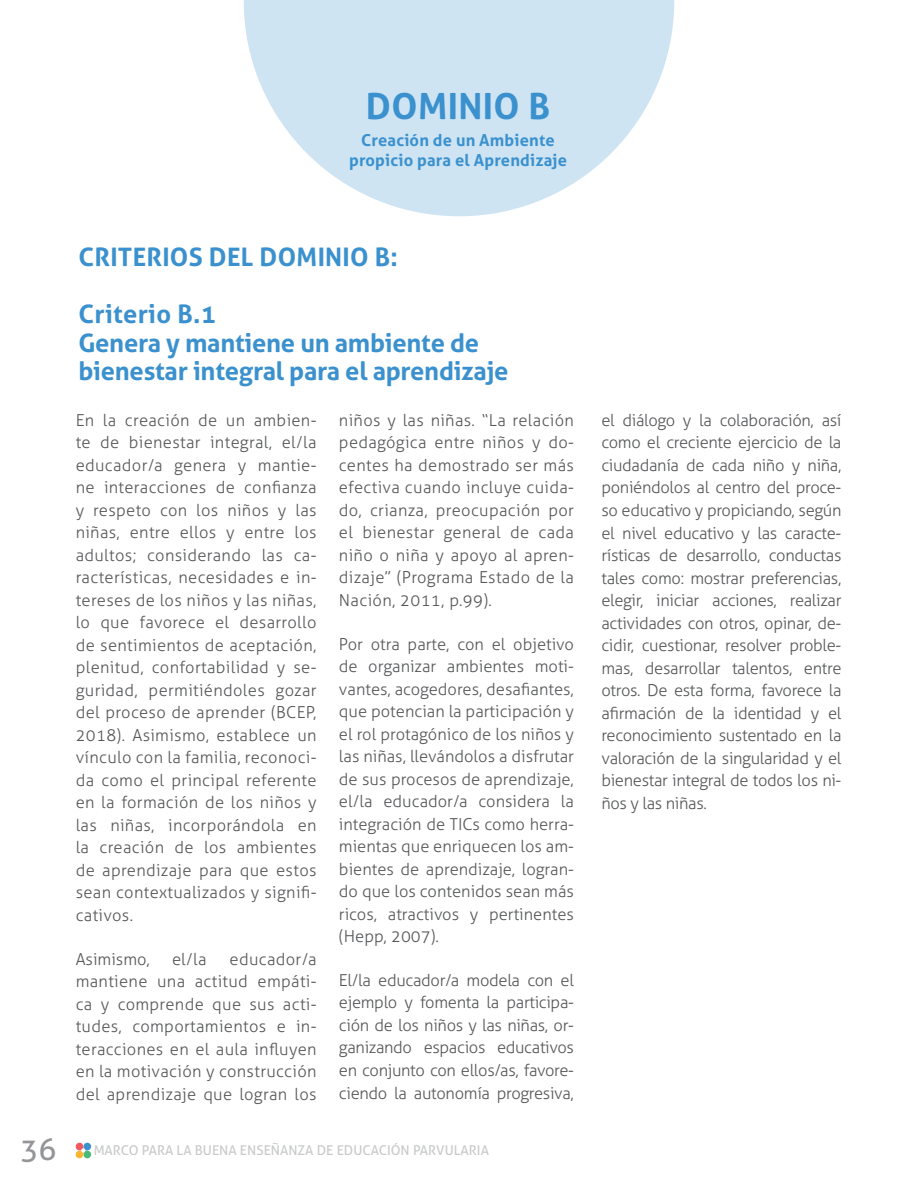
<style>
.page{position:relative;width:918px;height:1188px;background:#fff}
.page>*{position:absolute;margin:0;border:0;box-sizing:border-box;transform-origin:0 0}
.t1{font:700 36px "Aller";letter-spacing:.01em;color:#3a91ce}
.t2{font:30px "Aller";color:#939598}
.t3{font:700 25.5px/28.5px "Aller";letter-spacing:-.01em;color:#3a91ce}
.t4{font:700 25.5px "Aller";letter-spacing:.01em;color:#3a91ce}
.t5{font:300 16.5px/22.5px "Aller";color:#57585a;text-align:justify}
.t6{font:700 16.5px/19.5px "Aller";letter-spacing:.01em;color:#3a91ce;text-align:center}
.t7{font:13.5px "Aller";color:#939598}
</style>
<div class="page">
<svg style="left:76px;top:1142px;width:15px;height:17px"></svg>
<svg style="left:244px;top:0;width:430px;height:216px;fill:#cfe4f3"></svg>
<h1 class="t1" style="left:366px;top:84px;width:186px">DOMINIO B</h1>
<p class="t6" style="left:349px;top:131px;width:219px">Creación de un Ambiente propicio para el Aprendizaje</p>
<h3 class="t4" style="left:78px;top:241px;width:321px">CRITERIOS DEL DOMINIO B:</h3>
<h3 class="t3" style="left:78px;top:300px;width:432px">Criterio B.1<br>Genera y mantiene un ambiente de bienestar integral para el aprendizaje</h3>
<p class="t5" style="left:76px;top:409px;width:242px">En la creación de un ambien&shy;te de bienestar integral, el/la educador/a genera y mantie&shy;ne interacciones de confianza y respeto con los niños y las niñas, entre ellos y entre los adultos; considerando las ca&shy;racterísticas, necesidades e in&shy;tereses de los niños y las niñas, lo que favorece el desarrollo de sentimientos de aceptación, plenitud, confortabilidad y se&shy;guridad, permitiéndoles gozar del proceso de aprender (BCEP, 2018). Asimismo, establece un vínculo con la familia, reconoci&shy;da como el principal referente en la formación de los niños y las niñas, incorporándola en la creación de los ambientes de aprendizaje para que estos sean contextualizados y signifi&shy;cativos.</p>
<p class="t5" style="left:76px;top:947px;width:76px">Asimismo,</p>
<p class="t5" style="left:172px;top:947px;width:36px">el/la</p>
<p class="t5" style="left:339px;top:409px;width:237px">niños y las niñas. “La relación pedagógica entre niños y do&shy;centes ha demostrado ser más efectiva cuando incluye cuida&shy;do, crianza, preocupación por el bienestar general de cada niño o niña y apoyo al apren&shy;dizaje” (Programa Estado de la Nación, 2011, p.99).</p>
<p class="t5" style="left:339px;top:633px;width:237px">Por otra parte, con el objetivo de organizar ambientes moti&shy;vantes, acogedores, desafiantes, que potencian la participación y el rol protagónico de los niños y las niñas, llevándolos a disfrutar de sus procesos de aprendizaje, el/la educador/a considera la integración de TICs como herra&shy;mientas que enriquecen los am&shy;bientes de aprendizaje, logran&shy;do que los contenidos sean más ricos, atractivos y pertinentes (Hepp, 2007).</p>
<p class="t5" style="left:339px;top:969px;width:237px">El/la educador/a modela con el ejemplo y fomenta la participa&shy;ción de los niños y las niñas, or&shy;ganizando espacios educativos en conjunto con ellos/as, favore&shy;ciendo la autonomía progresiva,</p>
<p class="t5" style="left:76px;top:947px;width:242px;text-indent:154px">educador/a mantiene una actitud empáti&shy;ca y comprende que sus acti&shy;tudes, comportamientos e in&shy;teracciones en el aula influyen en la motivación y construcción del aprendizaje que logran los</p>
<h2 class="t2" style="left:20px;top:1131px;width:38px">36</h2>
<p class="t7" style="left:94px;top:1142px;width:397px">MARCO PARA LA BUENA ENSEÑANZA DE EDUCACIÓN PARVULARIA</p>
<p class="t5" style="left:601px;top:409px;width:242px">el diálogo y la colaboración, así como el creciente ejercicio de la ciudadanía de cada niño y niña, poniéndolos al centro del proce&shy;so educativo y propiciando, según el nivel educativo y las caracte&shy;rísticas de desarrollo, conductas tales como: mostrar preferencias, elegir, iniciar acciones, realizar actividades con otros, opinar, de&shy;cidir, cuestionar, resolver proble&shy;mas, desarrollar talentos, entre otros. De esta forma, favorece la afirmación de la identidad y el reconocimiento sustentado en la valoración de la singularidad y el bienestar integral de todos los ni&shy;ños y las niñas.</p>
</div>
